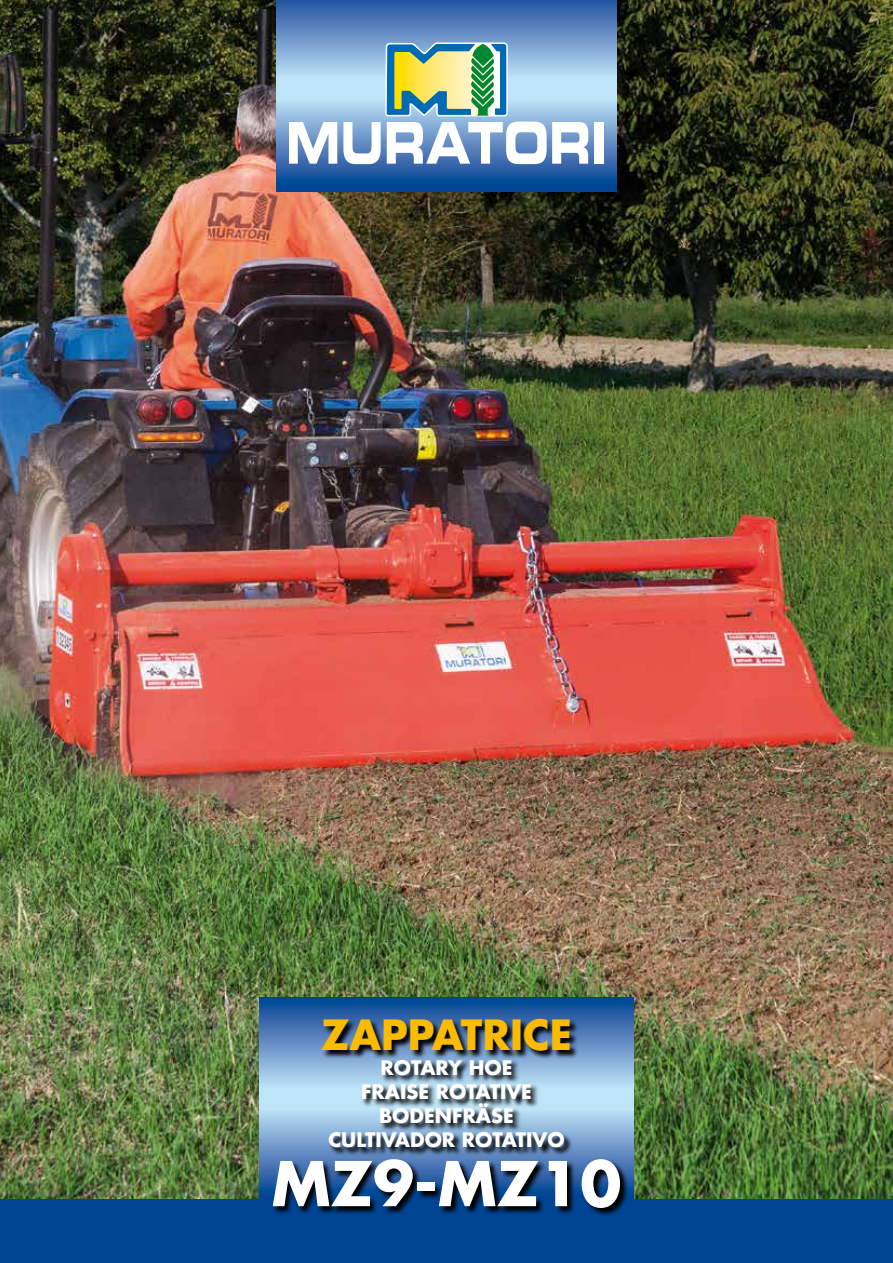
<style>
.page{position:relative;width:893px;height:1263px;background:#fff}
.page>*{position:absolute;margin:0;border:0;box-sizing:border-box;transform-origin:0 0}
.t1{font:700 60px "Futura Std";color:#fff}
.t2{font:700 40.5px "Futura Std";color:#fabb00}
.t3{font:700 19.5px/24px "Futura Std";color:#fff;text-align:center}
</style>
<div class="page">
<img style="left:0;top:0;width:893px;height:1199px">
<svg style="left:276px;top:0;width:341px;height:191px;background:#5383bc"></svg>
<svg style="left:289px;top:122px;width:48px;height:42px"></svg>
<svg style="left:343px;top:42px;width:245px;height:122px"></svg>
<div style="left:595px;top:122px;width:9px;height:42px;background:#fff"></div>
<div style="left:0;top:1199px;width:893px;height:64px;background:#004494"></div>
<svg style="left:259px;top:997px;width:375px;height:202px;background:#6493c6"></svg>
<svg style="left:329px;top:1059px;width:243px;height:97px;background:#7794ac"></svg>
<svg style="left:273px;top:1159px;width:356px;height:57px;background:#11325d"></svg>
<svg style="left:322px;top:1018px;width:257px;height:41px;background:#334b6c"></svg>
<h2 class="t2" style="left:321px;top:1008px;width:253px">ZAPPATRICE</h2>
<p class="t3" style="left:328px;top:1056px;width:238px">ROTARY HOE<br>FRAISE ROTATIVE<br>BODENFRÄSE<br>CULTIVADOR ROTATIVO</p>
<h1 class="t1" style="left:272px;top:1144px;width:351px">MZ9-MZ10</h1>
</div>
